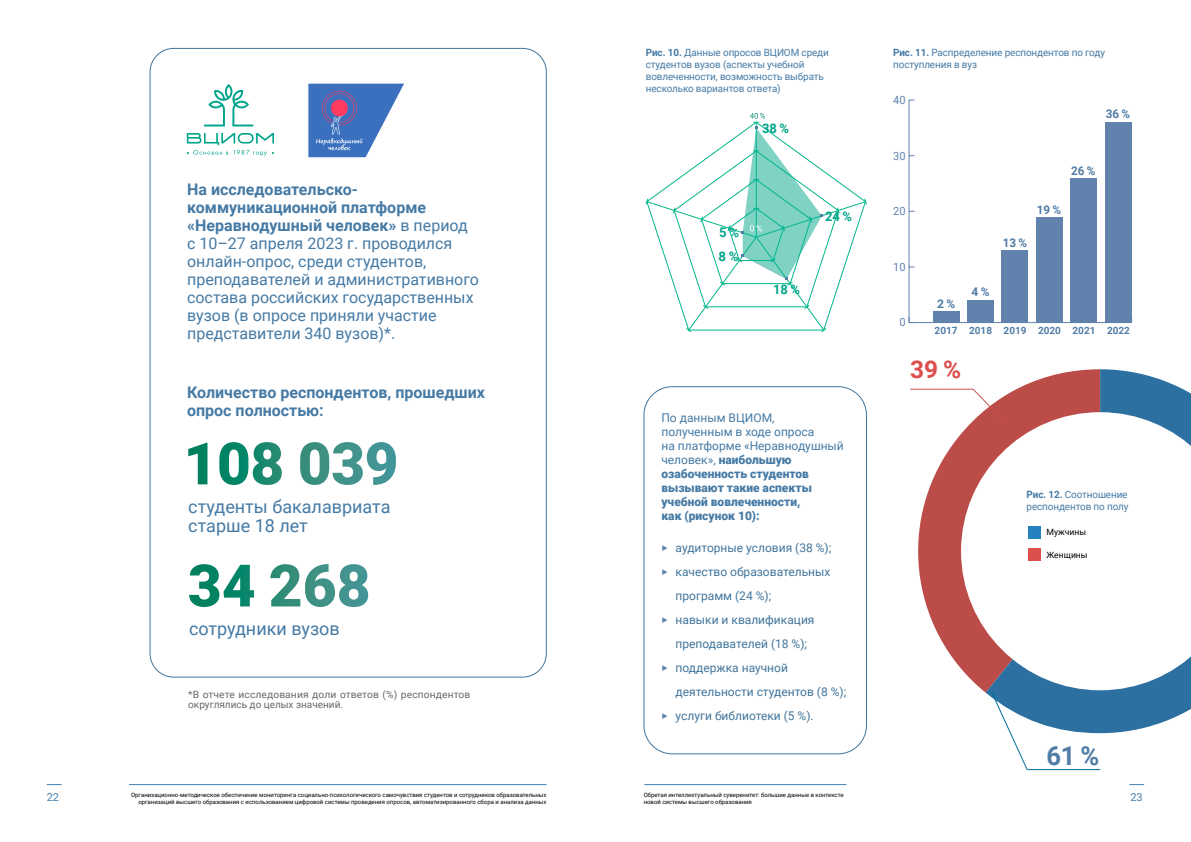
<style>
.page{position:relative;width:1191px;height:842px;background:#fff}
.page>*{position:absolute;margin:0;border:0;box-sizing:border-box;transform-origin:0 0}
.t1{font:700 26.3px "Roboto";color:#507ca5}
.t2{font:700 24.4px "Roboto";color:#dc4f4d}
.t3{font:18px/19px "Roboto";color:#457aa5}
.t4{font:16px/18px "Roboto";color:#457aa5}
.t5{font:700 16px/18px "Roboto";color:#457aa5}
.t6{font:700 13.2px/23.6px "Roboto";color:#00a58a}
.t7{font:12px "Roboto";color:#41759c}
.t8{font:900 12px/14px "Roboto";color:#457aa5}
.t9{font:700 12px "Roboto";letter-spacing:-.005em;color:#507ca5}
.t10{font:11.3px "Roboto";color:#6082ad}
.t11{font:11px "Roboto";color:#447fac}
.t12{font:10px/12px "Roboto";letter-spacing:-.01em;color:#457aa5}
.t13{font:10px/10px "Roboto";color:#000}
.t14{font:700 10px "Roboto";color:#507ca5}
.t15{font:8.6px "Roboto";color:#000}
.t16{font:6px/7.2px "Roboto";color:#000;text-align:right}
.s1{font-weight:700}
.s2{font-weight:400}
.s3{color:#6082ad}
</style>
<div class="page">
<svg style="left:47px;top:784px;width:15px;height:1px"></svg>
<hr style="left:129px;top:784px;width:417px;height:1px;background:#447fac">
<svg style="left:1129px;top:784px;width:15px;height:1px"></svg>
<hr style="left:644px;top:784px;width:202px;height:1px;background:#447fac">
<svg style="left:187px;top:133px;width:87px;height:23px"></svg>
<svg style="left:204px;top:84px;width:49px;height:42px"></svg>
<svg style="left:308px;top:84px;width:96px;height:73px"></svg>
<svg style="left:219px;top:442px;width:177px;height:43px"></svg>
<svg style="left:189px;top:564px;width:179px;height:43px"></svg>
<div style="left:643px;top:386px;width:223px;height:368px;border:1px solid #41759c;border-radius:28px"></div>
<svg style="left:750px;top:113px;width:15px;height:6px"></svg>
<svg style="left:646px;top:122px;width:220px;height:208px"></svg>
<svg style="left:673px;top:127px;width:165px;height:180px"></svg>
<svg style="left:910px;top:388px;width:75px;height:304px"></svg>
<svg style="left:985px;top:369px;width:206px;height:364px;fill:#2b70a0"></svg>
<svg style="left:961px;top:412px;width:230px;height:278px"></svg>
<svg style="left:971px;top:388px;width:34px;height:34px"></svg>
<hr style="left:910px;top:389px;width:63px;height:1px;background:#c7504c">
<svg style="left:990px;top:691px;width:38px;height:80px"></svg>
<hr style="left:1027px;top:769px;width:73px;height:1px;background:#006e9d">
<div style="left:1028px;top:526px;width:13px;height:12px;background:#2482bf"></div>
<div style="left:1028px;top:548px;width:13px;height:13px;background:#dc4f4d"></div>
<hr style="left:909px;top:322px;width:222px;height:1px;background:#6282ad">
<hr style="left:909px;top:100px;width:1px;height:223px;background:#6282ad">
<div style="left:1104px;top:122px;width:27px;height:201px;background:#6082ad"></div>
<div style="left:1070px;top:178px;width:27px;height:145px;background:#6082ad"></div>
<div style="left:1036px;top:217px;width:26px;height:106px;background:#6082ad"></div>
<div style="left:1001px;top:250px;width:27px;height:73px;background:#6082ad"></div>
<div style="left:967px;top:300px;width:27px;height:23px;background:#6082ad"></div>
<div style="left:932px;top:311px;width:27px;height:12px;background:#6082ad"></div>
<h3 class="t12" style="left:646px;top:46px;width:184px"><span class="s1">Рис. 10.</span> Данные опросов ВЦИОМ среди студентов вузов (аспекты учебной вовлеченности, возможность выбрать несколько вариантов ответа)</h3>
<h3 class="t12" style="left:893px;top:46px;width:213px"><span class="s1">Рис. 11.</span> Распределение респондентов по году поступления в вуз</h3>
<h3 class="t10" style="left:893px;top:92px;width:14px">40</h3>
<p class="t4" style="left:187px;top:180px;width:293px"><span class="s1">На исследовательско&shy;коммуникационной платформе «Неравнодушный человек»</span> в период с 10–27 апреля 2023 г. проводился онлайн-опрос, среди студентов, преподавателей и административного состава российских государственных вузов (в опросе приняли участие представители 340 вузов)*.</p>
<h3 class="t5" style="left:187px;top:383px;width:299px">Количество респондентов, прошедших опрос полностью:</h3>
<h3 class="t3" style="left:188px;top:496px;width:204px">студенты бакалавриата старше 18 лет</h3>
<h3 class="t3" style="left:189px;top:618px;width:152px">сотрудники вузов</h3>
<h3 class="t13" style="left:188px;top:689px;width:284px">*В отчете исследования доли ответов (%) респондентов округлялись до целых значений.</h3>
<h3 class="t6" style="left:762px;top:116px;width:28px">38 %</h3>
<h3 class="t6" style="left:718px;top:220px;width:22px">5 %<br>8 %</h3>
<h3 class="t6" style="left:773px;top:277px;width:28px">18 %</h3>
<h3 class="t6" style="left:825px;top:204px;width:28px">24 %</h3>
<h3 class="t8" style="left:661px;top:411px;width:184px"><span class="s2">По данным ВЦИОМ, полученным в ходе опроса<br>на платформе «Неравнодушный человек»,</span> наибольшую озабоченность студентов вызывают такие аспекты учебной вовлеченности,<br>как (рисунок 10):</h3>
<h3 class="t7" style="left:661px;top:539px;width:171px"><span class="s3">‣</span> аудиторные условия (38 %);</h3>
<h3 class="t7" style="left:661px;top:563px;width:171px"><span class="s3">‣</span> качество образовательных</h3>
<h3 class="t7" style="left:675px;top:587px;width:97px">программ (24 %);</h3>
<h3 class="t7" style="left:661px;top:611px;width:155px"><span class="s3">‣</span> навыки и квалификация</h3>
<h3 class="t7" style="left:675px;top:635px;width:133px">преподавателей (18 %);</h3>
<h3 class="t7" style="left:661px;top:659px;width:128px"><span class="s3">‣</span> поддержка научной</h3>
<h3 class="t7" style="left:675px;top:683px;width:172px">деятельности студентов (8 %);</h3>
<h3 class="t7" style="left:661px;top:707px;width:154px"><span class="s3">‣</span> услуги библиотеки (5 %).</h3>
<h3 class="t10" style="left:893px;top:148px;width:14px">30</h3>
<h3 class="t10" style="left:893px;top:203px;width:14px">20</h3>
<h3 class="t10" style="left:893px;top:259px;width:14px">10</h3>
<h3 class="t10" style="left:899px;top:315px;width:8px">0</h3>
<h3 class="t9" style="left:1106px;top:105px;width:26px">36%</h3>
<h3 class="t9" style="left:937px;top:295px;width:20px">2%</h3>
<h3 class="t9" style="left:1071px;top:162px;width:26px">26%</h3>
<h3 class="t9" style="left:1003px;top:234px;width:26px">13%</h3>
<h3 class="t9" style="left:1036px;top:201px;width:26px">19%</h3>
<h3 class="t9" style="left:971px;top:284px;width:20px">4%</h3>
<h3 class="t14" style="left:934px;top:323px;width:197px">2017 2018 2019 2020 2021 2022</h3>
<h2 class="t2" style="left:910px;top:353px;width:53px">39 %</h2>
<h3 class="t12" style="left:1026px;top:488px;width:103px"><span class="s1">Рис. 12.</span> Соотношение респондентов по полу</h3>
<h3 class="t15" style="left:1046px;top:526px;width:41px">Мужчины</h3>
<h3 class="t15" style="left:1046px;top:549px;width:43px">Женщины</h3>
<h1 class="t1" style="left:1046px;top:737px;width:54px">61%</h1>
<p class="t16" style="left:131px;top:791px;width:417px">Организационно-методическое обеспечение мониторинга социально-психологического самочувствия студентов и сотрудников образовательных организаций высшего образования с использованием цифровой системы проведения опросов, автоматизированного сбора и анализа данных</p>
<p class="t16" style="left:643px;top:791px;width:201px;text-align:left">Обретая интеллектуальный суверенитет: большие данные в контексте новой системы высшего образования</p>
<h3 class="t11" style="left:47px;top:789px;width:14px">22</h3>
<h3 class="t11" style="left:1130px;top:789px;width:14px">23</h3>
</div>
